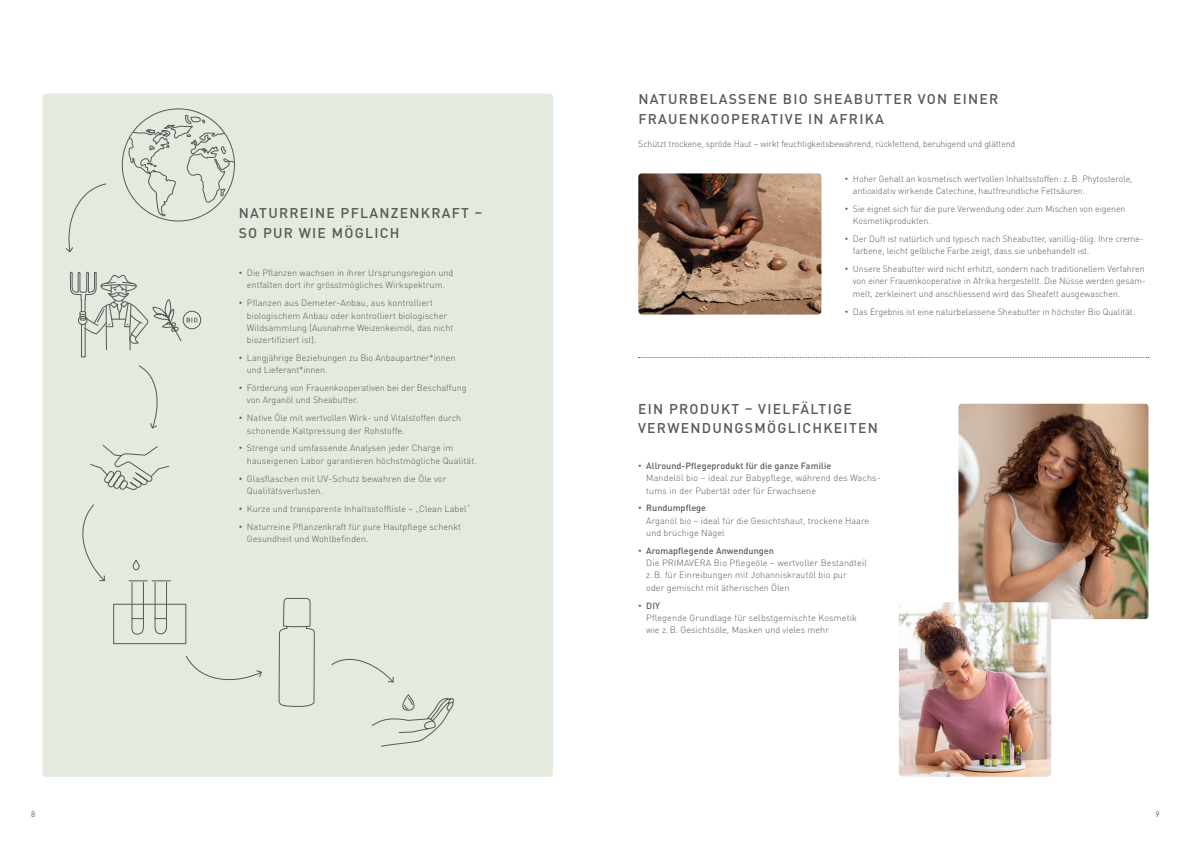
<style>
.page{position:relative;width:1191px;height:842px;background:#fff}
.page>*{position:absolute;margin:0;border:0;box-sizing:border-box;transform-origin:0 0}
.t1{font:500 14px/19.5px "DINOT";letter-spacing:.09em;color:#57585a}
.t2{font:300 9px/12.2px "DINOT";color:#57585a}
.t3{font:8px "DINOT";color:#57585a}
.s1{font-size:6.8px}
.s2{font-weight:500}
</style>
<div class="page">
<img style="left:958px;top:404px;width:190px;height:215px">
<div style="left:43px;top:94px;width:510px;height:683px;background:#e4eadd;border-radius:4px"></div>
<svg style="left:638px;top:357px;width:511px;height:1px"></svg>
<svg style="left:138px;top:365px;width:20px;height:64px"></svg>
<svg style="left:331px;top:658px;width:63px;height:25px"></svg>
<div style="left:113px;top:604px;width:73px;height:40px;border:1px solid #57585a"></div>
<svg style="left:133px;top:559px;width:6px;height:11px"></svg>
<svg style="left:128px;top:580px;width:43px;height:55px"></svg>
<img style="left:899px;top:602px;width:152px;height:175px">
<svg style="left:278px;top:598px;width:37px;height:109px"></svg>
<svg style="left:66px;top:183px;width:40px;height:69px"></svg>
<svg style="left:82px;top:504px;width:23px;height:77px"></svg>
<svg style="left:186px;top:656px;width:76px;height:25px"></svg>
<svg style="left:129px;top:115px;width:105px;height:101px"></svg>
<div style="left:183px;top:311px;width:18px;height:18px;border:1px solid #57585a;border-radius:50%"></div>
<svg style="left:70px;top:272px;width:127px;height:85px"></svg>
<svg style="left:372px;top:694px;width:82px;height:53px"></svg>
<svg style="left:90px;top:445px;width:80px;height:45px"></svg>
<img style="left:638px;top:173px;width:183px;height:142px">
<h1 class="t1" style="left:239px;top:203px;width:245px">NATURREINE PFLANZENKRAFT –<br>SO PUR WIE MÖGLICH</h1>
<p class="t2" style="left:239px;top:266px;width:216px;text-align:center"><span class="s1">•</span> Die Pflanzen wachsen in ihrer Ursprungsregion und entfalten dort ihr grösstmögliches Wirkspektrum.</p>
<p class="t2" style="left:247px;top:297px;width:208px;text-indent:-8px"><span class="s1">•</span> Pflanzen aus Demeter-Anbau, aus kontrolliert biologischem Anbau oder kontrolliert biologischer Wildsammlung (Ausnahme Weizenkeimöl, das nicht biozertifiziert ist).</p>
<p class="t2" style="left:247px;top:351px;width:210px;text-indent:-8px"><span class="s1">•</span> Langjährige Beziehungen zu Bio Anbaupartner*innen und Lieferant*innen.</p>
<p class="t2" style="left:247px;top:381px;width:221px;text-indent:-8px"><span class="s1">•</span> Förderung von Frauenkooperativen bei der Beschaffung von Arganöl und Sheabutter.</p>
<p class="t2" style="left:247px;top:412px;width:216px;text-indent:-8px"><span class="s1">•</span> Native Öle mit wertvollen Wirk- und Vitalstoffen durch schonende Kaltpressung der Rohstoffe.</p>
<p class="t2" style="left:247px;top:442px;width:231px;text-indent:-8px"><span class="s1">•</span> Strenge und umfassende Analysen jeder Charge im hauseigenen Labor garantieren höchstmögliche Qualität.</p>
<p class="t2" style="left:247px;top:472px;width:201px;text-indent:-8px"><span class="s1">•</span> Glasflaschen mit UV-Schutz bewahren die Öle vor<br>Qualitätsverlusten.</p>
<p class="t2" style="left:239px;top:502px;width:233px"><span class="s1">•</span> Kurze und transparente Inhaltsstoffliste – „Clean Label“</p>
<p class="t2" style="left:247px;top:520px;width:216px;text-indent:-8px"><span class="s1">•</span> Naturreine Pflanzenkraft für pure Hautpflege schenkt<br>Gesundheit und Wohlbefinden.</p>
<h1 class="t1" style="left:638px;top:89px;width:361px">NATURBELASSENE BIO SHEABUTTER VON EINER<br>FRAUENKOOPERATIVE IN AFRIKA</h1>
<p class="t2" style="left:638px;top:138px;width:378px">Schützt trockene, spröde Haut – wirkt feuchtigkeitsbewahrend, rückfettend, beruhigend und glättend</p>
<p class="t2" style="left:853px;top:172px;width:281px;text-indent:-8px"><span class="s1">•</span> Hoher Gehalt an kosmetisch wertvollen Inhaltsstoffen: z. B. Phytosterole, antioxidativ wirkende Catechine, hautfreundliche Fettsäuren.</p>
<p class="t2" style="left:853px;top:202px;width:274px;text-indent:-8px"><span class="s1">•</span> Sie eignet sich für die pure Verwendung oder zum Mischen von eigenen<br>Kosmetikprodukten.</p>
<p class="t2" style="left:853px;top:232px;width:292px;text-indent:-8px"><span class="s1">•</span> Der Duft ist natürlich und typisch nach Sheabutter, vanillig-ölig. Ihre creme&shy;farbene, leicht gelbliche Farbe zeigt, dass sie unbehandelt ist.</p>
<p class="t2" style="left:853px;top:262px;width:294px;text-indent:-8px"><span class="s1">•</span> Unsere Sheabutter wird nicht erhitzt, sondern nach traditionellem Verfahren von einer Frauenkooperative in Afrika hergestellt. Die Nüsse werden gesam&shy;melt, zerkleinert und anschliessend wird das Sheafett ausgewaschen.</p>
<p class="t2" style="left:844px;top:305px;width:292px"><span class="s1">•</span> Das Ergebnis ist eine naturbelassene Sheabutter in höchster Bio Qualität.</p>
<h1 class="t1" style="left:638px;top:399px;width:241px">EIN PRODUKT – VIELFÄLTIGE<br>VERWENDUNGSMÖGLICHKEITEN</h1>
<p class="t2" style="left:646px;top:459px;width:236px;text-indent:-8px"><span class="s1">•</span> <span class="s2">Allround-Pflegeprodukt für die ganze Familie<br></span>Mandelöl bio – ideal zur Babypflege, während des Wachs&shy;tums in der Pubertät oder für Erwachsene</p>
<p class="t2" style="left:646px;top:502px;width:224px;text-indent:-8px"><span class="s1">•</span> <span class="s2">Rundumpflege<br></span>Arganöl bio – ideal für die Gesichtshaut, trockene Haare und brüchige Nägel</p>
<p class="t2" style="left:646px;top:544px;width:222px;text-indent:-8px"><span class="s1">•</span> <span class="s2">Aromapflegende Anwendungen<br></span>Die PRIMAVERA Bio Pflegeöle – wertvoller Bestandteil z.B. für Einreibungen mit Johanniskrautöl bio pur oder gemischt mit ätherischen Ölen</p>
<p class="t2" style="left:646px;top:599px;width:212px;text-indent:-8px"><span class="s1">•</span> <span class="s2">DIY<br></span>Pflegende Grundlage für selbstgemischte Kosmetik wie z.B. Gesichtsöle, Masken und vieles mehr</p>
<p class="t3" style="left:31px;top:808px;width:6px">8</p>
<p class="t3" style="left:1155px;top:808px;width:6px">9</p>
</div>
